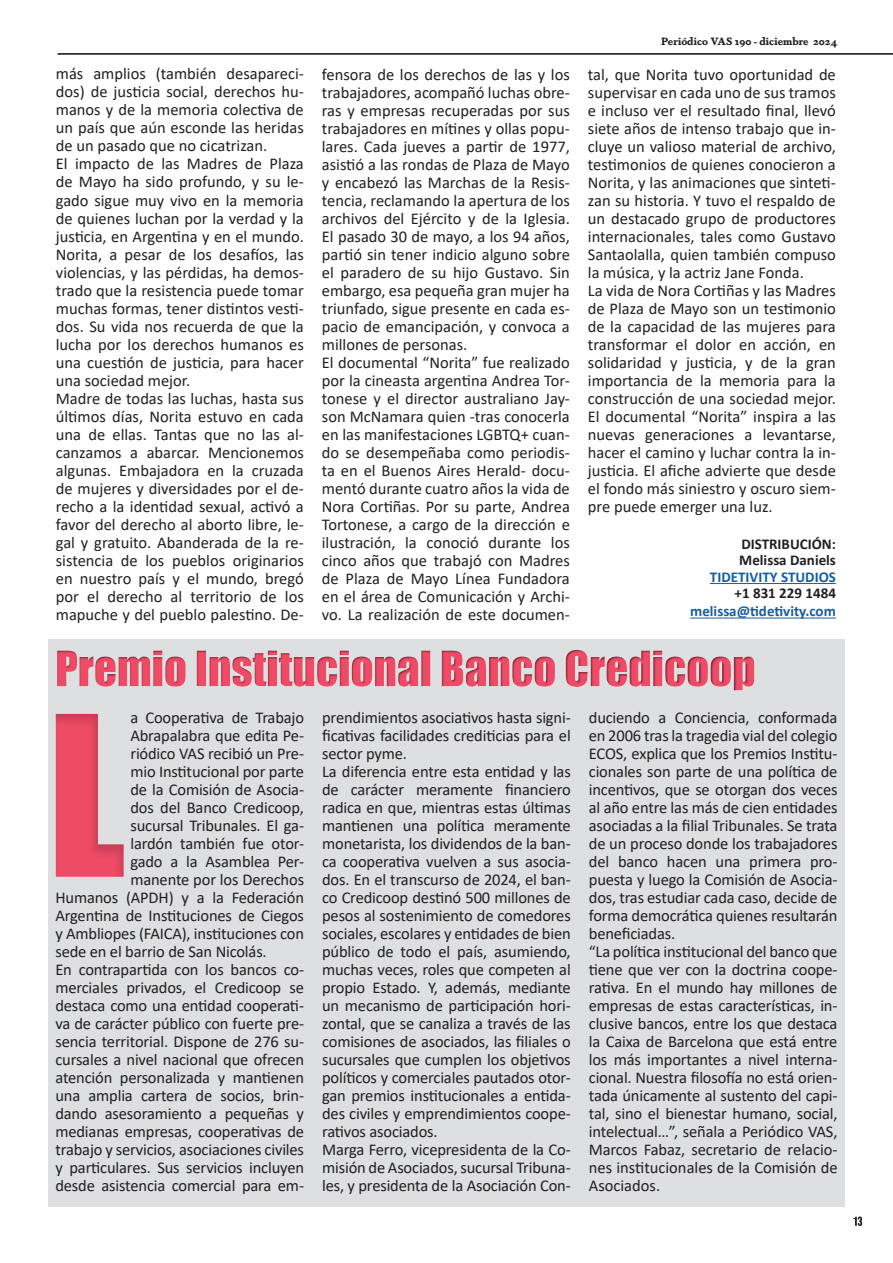
<style>
.page{position:relative;width:893px;height:1263px;background:#fff}
.page>*{position:absolute;margin:0;border:0;box-sizing:border-box;transform-origin:0 0}
.t1{font:206.25px "Impact";color:#ee4b66}
.t2{font:16.5px/18px "Calibri";letter-spacing:-.01em;color:#231f20}
.t3{font:700 15px/16.5px "Calibri";color:#231f20}
.t4{font:700 15px "Calibri";color:#175d9e}
.t5{font:700 10.5px "Dapifer";color:#231f20}
</style>
<div class="page">
<hr style="left:58px;top:54px;width:835px;height:1px;background:#09080b">
<div style="left:48px;top:639px;width:797px;height:567px;background:#dddfe1"></div>
<svg style="left:853px;top:1216px;width:9px;height:10px"></svg>
<hr style="left:58px;top:53px;width:835px;height:1px;background:#09080b">
<div style="left:55px;top:649px;width:699px;height:42px;background:#231f20;opacity:.5"></div>
<hr style="left:710px;top:583px;width:126px;height:1px;background:#175d9e">
<hr style="left:690px;top:617px;width:146px;height:1px;background:#175d9e">
<div style="left:20px;top:636px;width:398px;height:310px;background:#231f20;opacity:.18"></div>
<p class="t5" style="left:661px;top:34px;width:178px">Periódico VAS 190 - diciembre 2024</p>
<p class="t2" style="left:56px;top:65px;width:249px">más amplios (también desapareci&shy;dos) de justicia social, derechos hu&shy;manos y de la memoria colectiva de un país que aún esconde las heridas de un pasado que no cicatrizan.<br>El impacto de las Madres de Plaza de Mayo ha sido profundo, y su le&shy;gado sigue muy vivo en la memoria de quienes luchan por la verdad y la justicia, en Argentina y en el mundo.<br>Norita, a pesar de los desafíos, las violencias, y las pérdidas, ha demos&shy;trado que la resistencia puede tomar muchas formas, tener distintos vesti&shy;dos. Su vida nos recuerda de que la lucha por los derechos humanos es una cuestión de justicia, para hacer una sociedad mejor.<br>Madre de todas las luchas, hasta sus últimos días, Norita estuvo en cada una de ellas. Tantas que no las al&shy;canzamos a abarcar. Mencionemos algunas. Embajadora en la cruzada de mujeres y diversidades por el de&shy;recho a la identidad sexual, activó a favor del derecho al aborto libre, le&shy;gal y gratuito. Abanderada de la re&shy;sistencia de los pueblos originarios en nuestro país y el mundo, bregó por el derecho al territorio de los mapuche y del pueblo palestino. De-</p>
<p class="t2" style="left:322px;top:65px;width:250px">fensora de los derechos de las y los trabajadores, acompañó luchas obre&shy;ras y empresas recuperadas por sus trabajadores en mítines y ollas popu&shy;lares. Cada jueves a partir de 1977, asistió a las rondas de Plaza de Mayo y encabezó las Marchas de la Resis&shy;tencia, reclamando la apertura de los archivos del Ejército y de la Iglesia.<br>El pasado 30 de mayo, a los 94 años, partió sin tener indicio alguno sobre el paradero de su hijo Gustavo. Sin embargo, esa pequeña gran mujer ha triunfado, sigue presente en cada es&shy;pacio de emancipación, y convoca a millones de personas.<br>El documental “Norita” fue realizado por la cineasta argentina Andrea Tor&shy;tonese y el director australiano Jay&shy;son McNamara quien -tras conocerla en las manifestaciones LGBTQ+ cuan&shy;do se desempeñaba como periodis&shy;ta en el Buenos Aires Herald- docu&shy;mentó durante cuatro años la vida de Nora Cortiñas. Por su parte, Andrea Tortonese, a cargo de la dirección e ilustración, la conoció durante los cinco años que trabajó con Madres de Plaza de Mayo Línea Fundadora en el área de Comunicación y Archi&shy;vo. La realización de este documen-</p>
<p class="t2" style="left:588px;top:65px;width:249px">tal, que Norita tuvo oportunidad de supervisar en cada uno de sus tramos e incluso ver el resultado final, llevó siete años de intenso trabajo que in&shy;cluye un valioso material de archivo, testimonios de quienes conocieron a Norita, y las animaciones que sinteti&shy;zan su historia. Y tuvo el respaldo de un destacado grupo de productores internacionales, tales como Gustavo Santaolalla, quien también compuso la música, y la actriz Jane Fonda.<br>La vida de Nora Cortiñas y las Madres de Plaza de Mayo son un testimonio de la capacidad de las mujeres para transformar el dolor en acción, en solidaridad y justicia, y de la gran importancia de la memoria para la construcción de una sociedad mejor.<br>El documental “Norita” inspira a las nuevas generaciones a levantarse, hacer el camino y luchar contra la in&shy;justicia. El afiche advierte que desde el fondo más siniestro y oscuro siem&shy;pre puede emerger una luz.</p>
<p class="t3" style="left:739px;top:535px;width:98px">DISTRIBUCIÓN:<br>Melissa Daniels</p>
<p class="t4" style="left:710px;top:566px;width:127px">TIDETIVITY STUDIOS</p>
<p class="t3" style="left:735px;top:585px;width:103px">+1 831 229 1484</p>
<p class="t4" style="left:690px;top:601px;width:147px">melissa@tidetivity.com</p>
<p class="t2" style="left:130px;top:708px;width:175px">a Cooperativa de Trabajo</p>
<p class="t2" style="left:130px;top:726px;width:175px">Abrapalabra que edita Pe-</p>
<p class="t2" style="left:130px;top:744px;width:175px">riódico VAS recibió un Pre-</p>
<p class="t2" style="left:130px;top:762px;width:175px">mio Institucional por parte</p>
<p class="t2" style="left:130px;top:780px;width:175px">de la Comisión de Asocia-</p>
<p class="t2" style="left:130px;top:798px;width:175px">dos del Banco Credicoop,</p>
<p class="t2" style="left:130px;top:816px;width:175px">sucursal Tribunales. El ga-</p>
<p class="t2" style="left:130px;top:834px;width:175px">lardón también fue otor-</p>
<p class="t2" style="left:130px;top:852px;width:175px">gado a la Asamblea Per-</p>
<p class="t2" style="left:130px;top:870px;width:175px">manente por los Derechos</p>
<p class="t2" style="left:55px;top:888px;width:250px">Humanos (APDH) y a la Federación</p>
<p class="t2" style="left:55px;top:906px;width:250px">Argentina de Instituciones de Ciegos</p>
<p class="t2" style="left:55px;top:924px;width:250px">y Ambliopes (FAICA), instituciones con</p>
<p class="t2" style="left:55px;top:942px;width:213px">sede en el barrio de San Nicolás.</p>
<p class="t2" style="left:55px;top:960px;width:250px">En contrapartida con los bancos co-</p>
<p class="t2" style="left:55px;top:978px;width:250px">merciales privados, el Credicoop se</p>
<p class="t2" style="left:55px;top:996px;width:250px">destaca como una entidad cooperati-</p>
<p class="t2" style="left:55px;top:1014px;width:250px">va de carácter público con fuerte pre-</p>
<p class="t2" style="left:55px;top:1032px;width:250px">sencia territorial. Dispone de 276 su-</p>
<p class="t2" style="left:55px;top:1050px;width:250px">cursales a nivel nacional que ofrecen</p>
<p class="t2" style="left:55px;top:1068px;width:250px">atención personalizada y mantienen</p>
<p class="t2" style="left:55px;top:1086px;width:250px">una amplia cartera de socios, brin-</p>
<p class="t2" style="left:55px;top:1104px;width:250px">dando asesoramiento a pequeñas y</p>
<p class="t2" style="left:55px;top:1122px;width:250px">medianas empresas, cooperativas de</p>
<p class="t2" style="left:55px;top:1140px;width:250px">trabajo y servicios, asociaciones civiles</p>
<p class="t2" style="left:55px;top:1158px;width:250px">y particulares. Sus servicios incluyen</p>
<p class="t2" style="left:55px;top:1176px;width:250px">desde asistencia comercial para em-</p>
<h1 class="t1" style="left:47px;top:636px;width:80px">L</h1>
<p class="t2" style="left:322px;top:708px;width:250px">prendimientos asociativos hasta signi&shy;ficativas facilidades crediticias para el sector pyme.<br>La diferencia entre esta entidad y las de carácter meramente financiero radica en que, mientras estas últimas mantienen una política meramente monetarista, los dividendos de la ban&shy;ca cooperativa vuelven a sus asocia&shy;dos. En el transcurso de 2024, el ban&shy;co Credicoop destinó 500 millones de pesos al sostenimiento de comedores sociales, escolares y entidades de bien público de todo el país, asumiendo, muchas veces, roles que competen al propio Estado. Y, además, mediante un mecanismo de participación hori&shy;zontal, que se canaliza a través de las comisiones de asociados, las filiales o sucursales que cumplen los objetivos políticos y comerciales pautados otor&shy;gan premios institucionales a entida&shy;des civiles y emprendimientos coope&shy;rativos asociados.<br>Marga Ferro, vicepresidenta de la Co&shy;misión de Asociados, sucursal Tribuna&shy;les, y presidenta de la Asociación Con-</p>
<p class="t2" style="left:589px;top:708px;width:250px">duciendo a Conciencia, conformada en 2006 tras la tragedia vial del colegio ECOS, explica que los Premios Institu&shy;cionales son parte de una política de incentivos, que se otorgan dos veces al año entre las más de cien entidades asociadas a la filial Tribunales. Se trata de un proceso donde los trabajadores del banco hacen una primera pro&shy;puesta y luego la Comisión de Asocia&shy;dos, tras estudiar cada caso, decide de forma democrática quienes resultarán beneficiadas.<br>“La política institucional del banco que tiene que ver con la doctrina coope&shy;rativa. En el mundo hay millones de empresas de estas características, in&shy;clusive bancos, entre los que destaca la Caixa de Barcelona que está entre los más importantes a nivel interna&shy;cional. Nuestra filosofía no está orien&shy;tada únicamente al sustento del capi&shy;tal, sino el bienestar humano, social, intelectual…”, señala a Periódico VAS, Marcos Fabaz, secretario de relacio&shy;nes institucionales de la Comisión de Asociados.</p>
</div>
